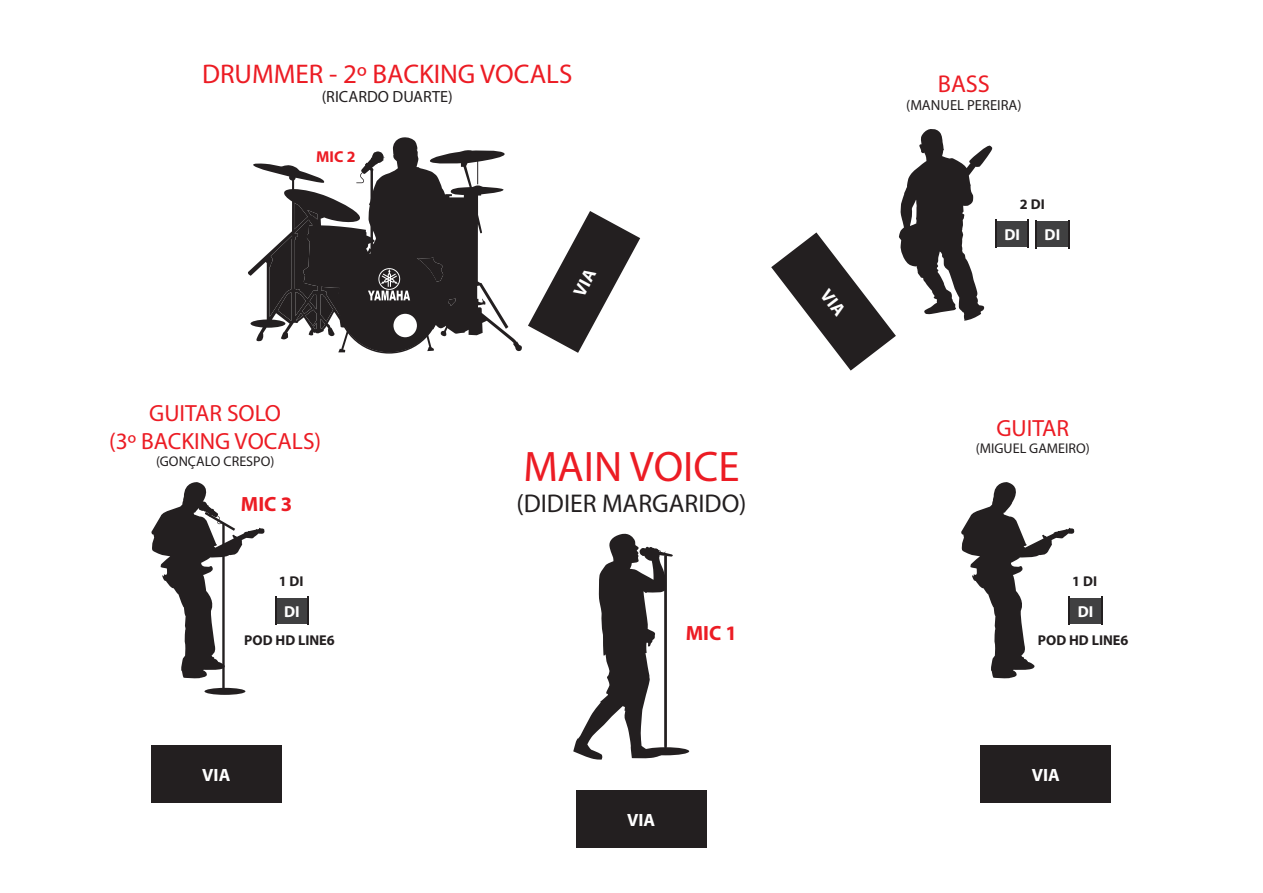
<style>
.page{position:relative;width:1263px;height:893px;background:#fff}
.page>*{position:absolute;margin:0;border:0;box-sizing:border-box;transform-origin:0 0}
.t1{font:42.9px "Myriad Pro";color:#ec1c24}
.t2{font:27px "Myriad Pro";color:#ec1c24}
.t3{font:25.65px "Myriad Pro";color:#231f20}
.t4{font:24.3px "Myriad Pro";color:#ec1c24}
.t5{font:23.55px/28.2px "Myriad Pro";color:#ec1c24;text-align:center}
.t6{font:700 20.7px "Myriad Pro";color:#ec1c24}
.t7{font:700 17.85px "Myriad Pro";color:#fff}
.t8{font:16.2px "Myriad Pro";color:#231f20}
.t9{font:700 15.9px "Myriad Pro";color:#fff}
.t10{font:700 15.75px "Myriad Pro";color:#ec1c24}
.t11{font:14.55px "Myriad Pro";color:#231f20}
.t12{font:700 14.25px "Myriad Pro";color:#231f20}
.t13{font:14.1px "Myriad Pro";color:#231f20}
</style>
<div class="page">
<div style="left:642px;top:747px;width:47px;height:8px;background:#231f20;border-radius:50%"></div>
<svg style="left:573px;top:533px;width:100px;height:227px"></svg>
<div style="left:576px;top:791px;width:130px;height:57px;background:#231f20"></div>
<svg style="left:204px;top:688px;width:41px;height:7px"></svg>
<svg style="left:151px;top:482px;width:114px;height:212px"></svg>
<div style="left:275px;top:599px;width:34px;height:25px;background:#404041"></div>
<hr style="left:275px;top:596px;width:2px;height:29px;background:#231f20">
<hr style="left:307px;top:596px;width:2px;height:29px;background:#231f20">
<div style="left:151px;top:746px;width:130px;height:57px;background:#231f20"></div>
<div style="left:981px;top:746px;width:130px;height:57px;background:#231f20"></div>
<div style="left:1069px;top:599px;width:33px;height:25px;background:#404041"></div>
<svg style="left:1101px;top:596px;width:1px;height:29px"></svg>
<svg style="left:961px;top:482px;width:114px;height:197px"></svg>
<div style="left:1036px;top:222px;width:33px;height:25px;background:#404041"></div>
<svg style="left:1036px;top:220px;width:1px;height:28px"></svg>
<svg style="left:1068px;top:220px;width:1px;height:28px"></svg>
<div style="left:995px;top:221px;width:34px;height:26px;background:#404041"></div>
<hr style="left:995px;top:219px;width:2px;height:29px;background:#231f20">
<hr style="left:1027px;top:219px;width:2px;height:29px;background:#231f20">
<svg style="left:248px;top:137px;width:274px;height:215px"></svg>
<svg style="left:356px;top:152px;width:54px;height:148px"></svg>
<div style="left:337px;top:250px;width:104px;height:104px;border:2px solid #231f20;border-radius:50%"></div>
<div style="left:393px;top:314px;width:24px;height:23px;background:#fff;border-radius:50%"></div>
<svg style="left:771px;top:129px;width:222px;height:242px"></svg>
<svg style="left:528px;top:211px;width:112px;height:142px"></svg>
<p class="t2" style="left:202px;top:57px;width:372px">DRUMMER - 2º BACKING VOCALS</p>
<p class="t8" style="left:322px;top:87px;width:133px">(RICARDO DUARTE)</p>
<p class="t10" style="left:316px;top:146px;width:41px">MIC 2</p>
<p class="t5" style="left:109px;top:399px;width:214px">GUITAR SOLO<br>(3º BACKING VOCALS)</p>
<p class="t13" style="left:156px;top:453px;width:120px">(GONÇALO CRESPO)</p>
<p class="t6" style="left:241px;top:490px;width:53px">MIC 3</p>
<p class="t12" style="left:279px;top:572px;width:26px">1 DI</p>
<p class="t9" style="left:284px;top:601px;width:17px">DI</p>
<p class="t12" style="left:244px;top:631px;width:92px">POD HD LINE6</p>
<h1 class="t1" style="left:523px;top:440px;width:217px">MAIN VOICE</h1>
<p class="t3" style="left:516px;top:487px;width:232px">(DIDIER MARGARIDO)</p>
<p class="t6" style="left:686px;top:619px;width:53px">MIC 1</p>
<p class="t4" style="left:938px;top:69px;width:54px">BASS</p>
<p class="t11" style="left:906px;top:96px;width:117px">(MANUEL PEREIRA)</p>
<p class="t12" style="left:1020px;top:195px;width:26px">2 DI</p>
<p class="t9" style="left:1004px;top:224px;width:17px">DI</p>
<p class="t9" style="left:1045px;top:224px;width:17px">DI</p>
<p class="t5" style="left:996px;top:414px;width:74px">GUITAR</p>
<p class="t13" style="left:976px;top:439px;width:115px">(MIGUEL GAMEIRO)</p>
<p class="t12" style="left:1072px;top:572px;width:26px">1 DI</p>
<p class="t9" style="left:1078px;top:601px;width:17px">DI</p>
<p class="t12" style="left:1038px;top:631px;width:92px">POD HD LINE6</p>
<p class="t7" style="left:202px;top:763px;width:30px">VIA</p>
<p class="t7" style="left:1032px;top:763px;width:30px">VIA</p>
<p class="t7" style="left:627px;top:808px;width:30px">VIA</p>
</div>
